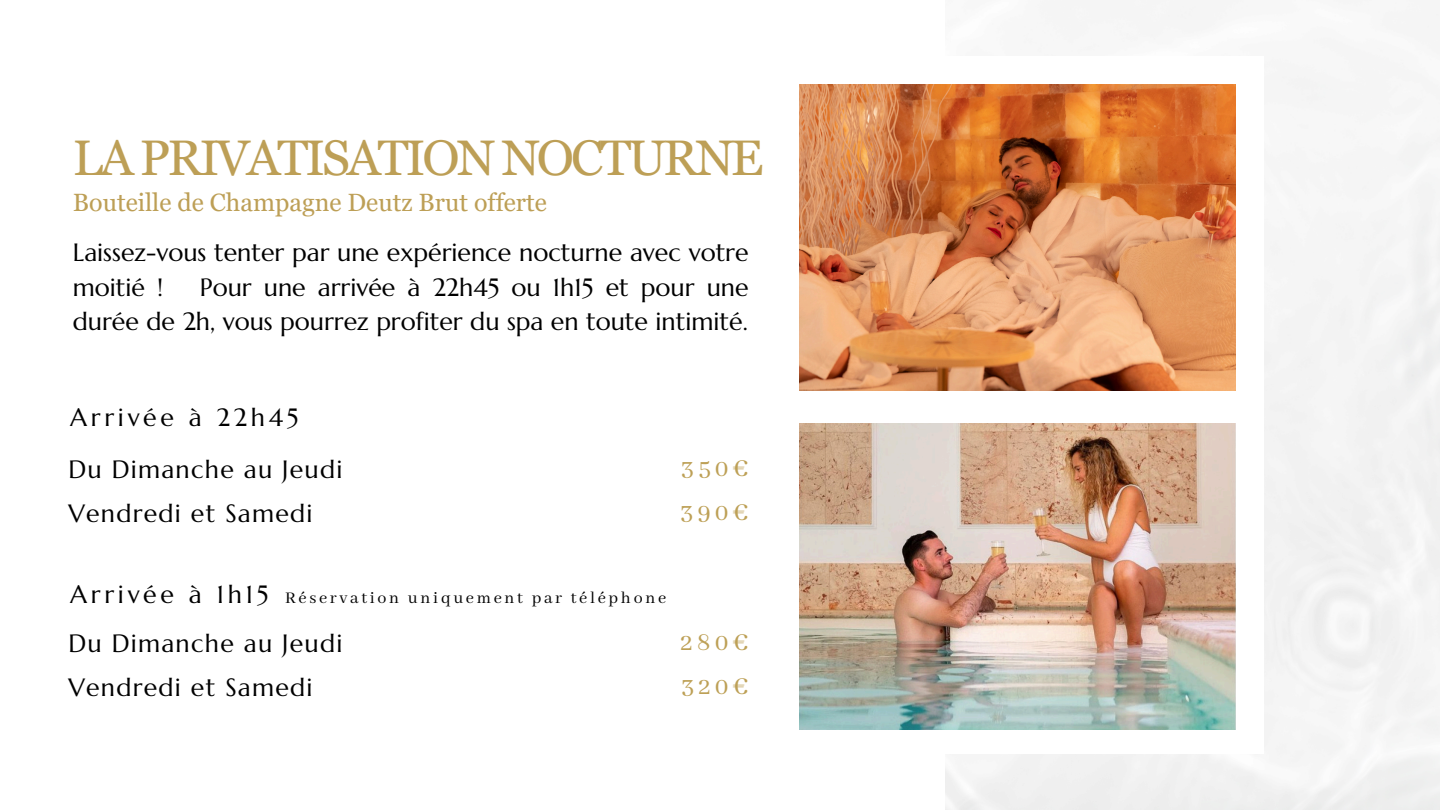
<style>
.page{position:relative;width:1440px;height:810px;background:#fff}
.page>*{position:absolute;margin:0;border:0;box-sizing:border-box;transform-origin:0 0}
.t1{font:50px "Georgia Pro";letter-spacing:-.06em;color:#bd9f56}
.t2{font:27px "Abhaya Libre";letter-spacing:.15em;color:#bda056}
.t3{font:25px/34.5px "Marcellus";color:#000}
.t4{font:25px "Marcellus";letter-spacing:.05em;color:#000}
.t5{font:25px "Georgia Pro";color:#bd9f56}
.t6{font:25px "Marcellus";letter-spacing:.15em;color:#000}
.t7{font:18px "Abhaya Libre";letter-spacing:.15em;color:#000}
</style>
<div class="page">
<img style="left:800px;top:84px;width:435px;height:306px">
<img style="left:800px;top:423px;width:435px;height:306px">
<h1 class="t1" style="left:73px;top:129px;width:692px">LA PRIVATISATION NOCTURNE</h1>
<h2 class="t5" style="left:73px;top:188px;width:476px">Bouteille de Champagne Deutz Brut offerte</h2>
<h2 class="t3" style="left:73px;top:235px;width:677px">Laissez-vous tenter par une expérience nocturne avec votre moitié !</h2>
<h2 class="t3" style="left:73px;top:270px;width:677px;text-align:right">Pour une arrivée à 22h45 ou 1h15 et pour une<br>durée de 2h, vous pourrez profiter du spa en toute intimité.</h2>
<h2 class="t6" style="left:70px;top:402px;width:230px">Arrivée à 22h45</h2>
<h2 class="t4" style="left:68px;top:454px;width:275px">Du Dimanche au Jeudi</h2>
<h2 class="t4" style="left:68px;top:498px;width:246px">Vendredi et Samedi</h2>
<h2 class="t2" style="left:681px;top:454px;width:69px">350€</h2>
<h2 class="t2" style="left:680px;top:498px;width:70px">390€</h2>
<h2 class="t6" style="left:70px;top:578px;width:200px">Arrivée à 1h15</h2>
<p class="t4" style="left:68px;top:627px;width:275px">Du Dimanche au Jeudi</p>
<h2 class="t4" style="left:68px;top:671px;width:246px">Vendredi et Samedi</h2>
<h2 class="t7" style="left:285px;top:588px;width:383px">Réservation uniquement par téléphone</h2>
<h2 class="t2" style="left:680px;top:627px;width:70px">280€</h2>
<h2 class="t2" style="left:681px;top:671px;width:69px">320€</h2>
</div>
